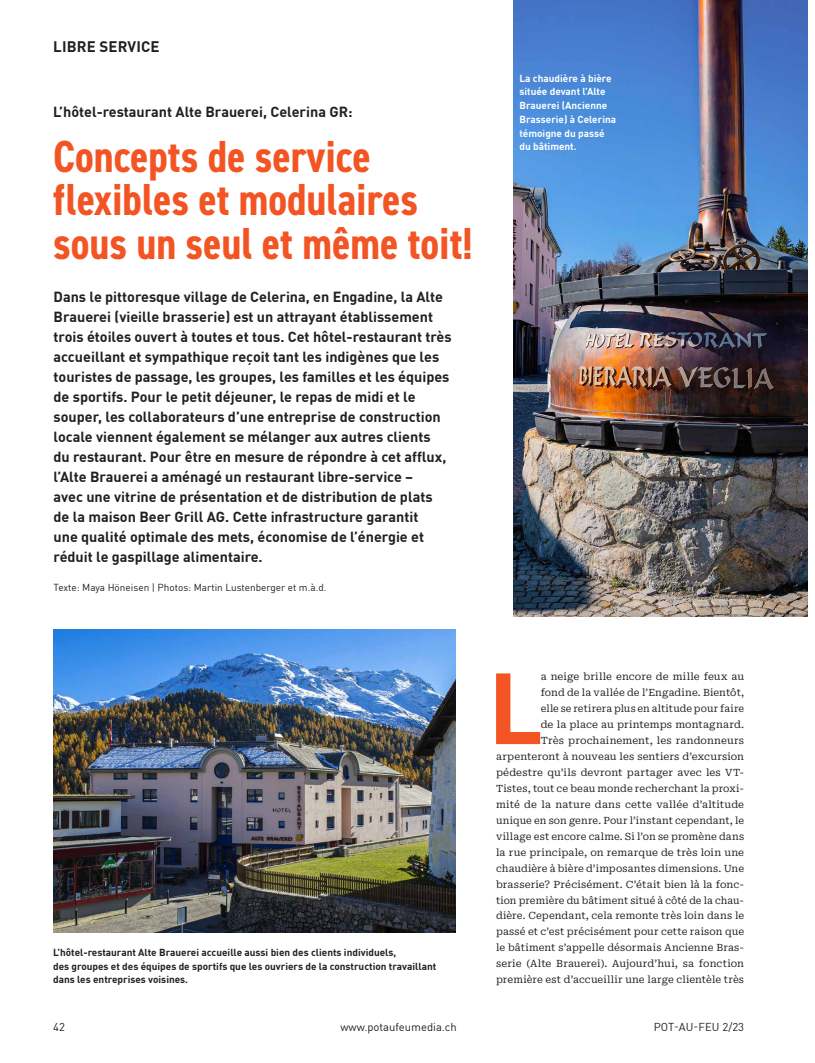
<style>
.page{position:relative;width:815px;height:1063px;background:#fff}
.page>*{position:absolute;margin:0;border:0;box-sizing:border-box;transform-origin:0 0}
.t1{font:700 102.38px "DIN2014";color:#f25523}
.t2{font:700 condensed 45px/43.8px "DIN2014";color:#f25523}
.t3{font:700 15px "DINOT";letter-spacing:.01em;color:#231f20}
.t4{font:700 14.38px/20px "DINOT";color:#231f20}
.t5{font:11.25px "DINOT";color:#231f20}
.t6{font:10px/16px "Roboto Serif";letter-spacing:.005em;color:#231f20;text-align:right}
.t7{font:700 10px/13.8px "DINOT";color:#231f20}
.t8{font:700 10px/13.8px "DINOT";color:#fff}
.t9{font:10px "DINOT";color:#231f20}
</style>
<div class="page">
<img style="left:514px;top:0;width:294px;height:617px">
<img style="left:53px;top:629px;width:402px;height:303px">
<h3 class="t3" style="left:53px;top:35px;width:108px">LIBRE SERVICE</h3>
<h3 class="t4" style="left:53px;top:101px;width:301px">L’hôtel-restaurant Alte Brauerei, Celerina GR:</h3>
<h2 class="t2" style="left:53px;top:134px;width:421px">Concepts de service flexibles et modulaires sous un seul et même toit!</h2>
<p class="t4" style="left:54px;top:286px;width:400px">Dans le pittoresque village de Celerina, en Engadine, la Alte Brauerei (vieille brasserie) est un attrayant établissement trois étoiles ouvert à toutes et tous. Cet hôtel-restaurant très accueillant et sympathique reçoit tant les indigènes que les touristes de passage, les groupes, les familles et les équipes de sportifs. Pour le petit déjeuner, le repas de midi et le souper, les collaborateurs d’une entreprise de construction locale viennent également se mélanger aux autres clients<br>du restaurant. Pour être en mesure de répondre à cet afflux, l’Alte Brauerei a aménagé un restaurant libre-service –<br>avec une vitrine de présentation et de distribution de plats de la maison Beer Grill AG. Cette infrastructure garantit<br>une qualité optimale des mets, économise de l’énergie et réduit le gaspillage alimentaire.</p>
<p class="t9" style="left:54px;top:580px;width:275px">Texte: Maya Höneisen | Photos: Martin Lustenberger et m.à.d.</p>
<p class="t8" style="left:519px;top:70px;width:98px">La chaudière à bière située devant l’Alte<br>Brauerei (Ancienne<br>Brasserie) à Celerina témoigne du passé du bâtiment.</p>
<p class="t7" style="left:53px;top:944px;width:385px">L’hôtel-restaurant Alte Brauerei accueille aussi bien des clients individuels,<br>des groupes et des équipes de sportifs que les ouvriers de la construction travaillant dans les entreprises voisines.</p>
<p class="t6" style="left:496px;top:668px;width:250px">a neige brille encore de mille feux au<br>fond de la vallée de l’Engadine. Bientôt,<br>elle se retirera plus en altitude pour faire<br>de la place au printemps montagnard.<br>Très prochainement, les randonneurs arpenteront à nouveau les sentiers d’excursion pédestre qu’ils devront partager avec les VT-Tistes, tout ce beau monde recherchant la proxi&shy;mité de la nature dans cette vallée d’altitude unique en son genre. Pour l’instant cependant, le village est encore calme. Si l’on se promène dans la rue principale, on remarque de très loin une chaudière à bière d’imposantes dimensions. Une brasserie? Précisément. C’était bien là la fonc&shy;tion première du bâtiment situé à côté de la chau&shy;dière. Cependant, cela remonte très loin dans le passé et c’est précisément pour cette raison que le bâtiment s’appelle désormais Ancienne Bras&shy;serie (Alte Brauerei). Aujourd’hui, sa fonction première est d’accueillir une large clientèle très</p>
<h1 class="t1" style="left:489px;top:641px;width:53px">L</h1>
<p class="t5" style="left:53px;top:1018px;width:13px">42</p>
<p class="t5" style="left:340px;top:1018px;width:118px">www.potaufeumedia.ch</p>
<p class="t5" style="left:654px;top:1018px;width:92px">POT-AU-FEU 2/23</p>
</div>
